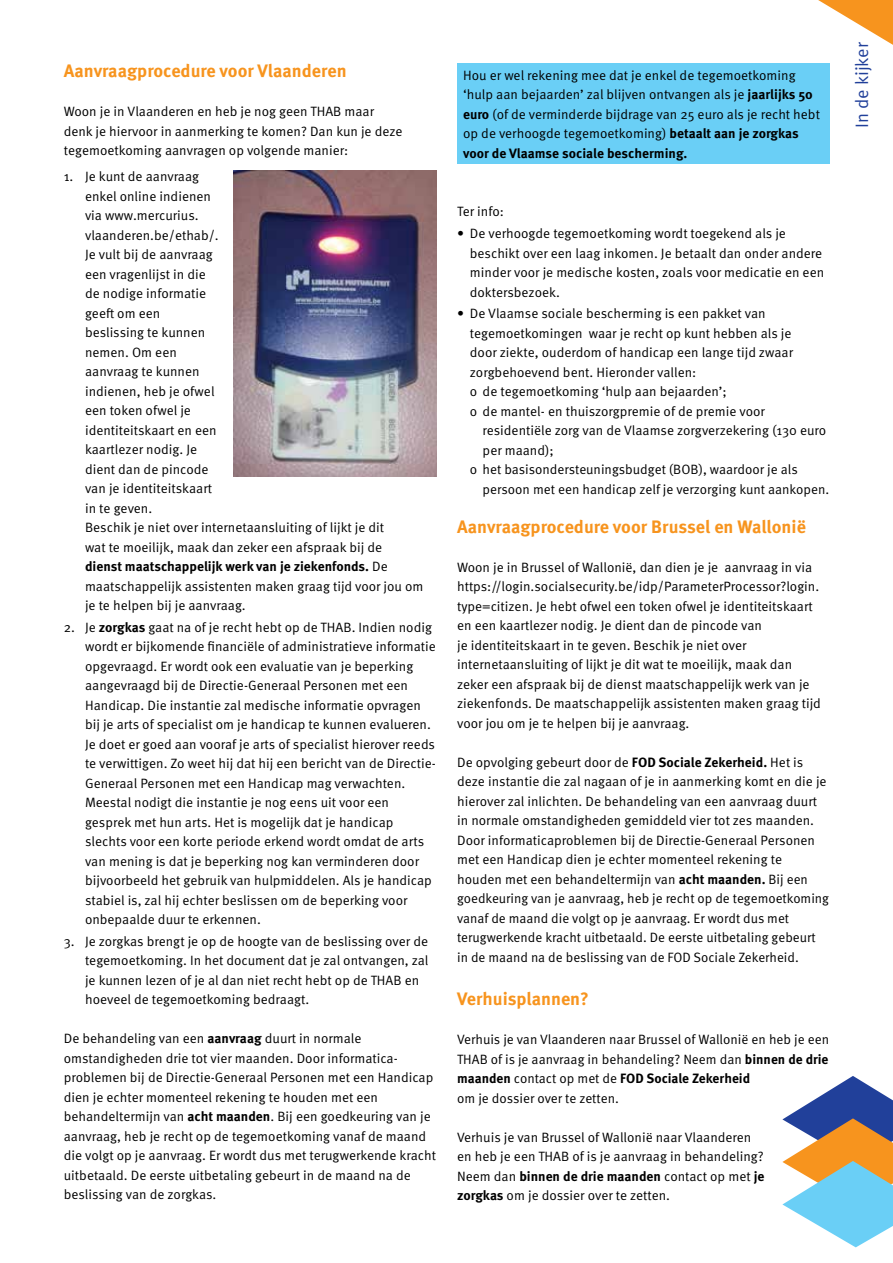
<style>
.page{position:relative;width:893px;height:1263px;background:#fff}
.page>*{position:absolute;margin:0;border:0;box-sizing:border-box;transform-origin:0 0}
.t1{font:700 18px "Meta OT";color:#f7941e}
.t2{font:18px "Meta OT Norm";color:#21409a}
.t3{font:13.5px/19.5px "Meta OT Norm";color:#000}
.t4{font:700 13.5px "Meta OT";color:#000}
.s1{font-family:"Meta OT Norm";font-weight:400}
.s2{font-family:"Meta OT";font-weight:700}
</style>
<div class="page">
<div style="left:457px;top:64px;width:372px;height:100px;background:#6acff6"></div>
<svg style="left:818px;top:0;width:75px;height:45px"></svg>
<svg style="left:782px;top:1076px;width:111px;height:171px"></svg>
<img style="left:234px;top:170px;width:202px;height:306px">
<h1 class="t1" style="left:64px;top:60px;width:284px">Aanvraagprocedure voor Vlaanderen</h1>
<p class="t3" style="left:64px;top:102px;width:340px">Woon je in Vlaanderen en heb je nog geen THAB maar denk je hiervoor in aanmerking te komen? Dan kun je deze tegemoetkoming aanvragen op volgende manier:</p>
<p class="t3" style="left:85px;top:167px;width:301px;text-indent:-21px">1. Je kunt de aanvraag<br>enkel online indienen<br>via www.mercurius.<br>vlaanderen.be/ethab/.<br>Je vult bij de aanvraag<br>een vragenlijst in die<br>de nodige informatie<br>geeft om een<br>beslissing te kunnen<br>nemen. Om een<br>aanvraag te kunnen<br>indienen, heb je ofwel<br>een token ofwel je<br>identiteitskaart en een<br>kaartlezer nodig. Je<br>dient dan de pincode<br>van je identiteitskaart<br>in te geven.<br>Beschik je niet over internetaansluiting of lijkt je dit wat te moeilijk, maak dan zeker een afspraak bij de</p>
<p class="t4" style="left:85px;top:558px;width:304px">dienst maatschappelijk werk van je ziekenfonds. <span class="s1">De</span></p>
<p class="t3" style="left:85px;top:576px;width:340px">maatschappelijk assistenten maken graag tijd voor jou om je te helpen bij je aanvraag.</p>
<p class="t3" style="left:85px;top:617px;width:352px;text-indent:-21px">2. Je <span class="s2">zorgkas</span> gaat na of je recht hebt op de THAB. Indien nodig wordt er bijkomende financiële of administratieve informatie opgevraagd. Er wordt ook een evaluatie van je beperking aangevraagd bij de Directie-Generaal Personen met een Handicap. Die instantie zal medische informatie opvragen bij je arts of specialist om je handicap te kunnen evalueren.<br>Je doet er goed aan vooraf je arts of specialist hierover reeds te verwittigen. Zo weet hij dat hij een bericht van de Directie-Generaal Personen met een Handicap mag verwachten.<br>Meestal nodigt die instantie je nog eens uit voor een gesprek met hun arts. Het is mogelijk dat je handicap slechts voor een korte periode erkend wordt omdat de arts van mening is dat je beperking nog kan verminderen door bijvoorbeeld het gebruik van hulpmiddelen. Als je handicap stabiel is, zal hij echter beslissen om de beperking voor onbepaalde duur te erkennen.</p>
<p class="t3" style="left:85px;top:932px;width:345px;text-indent:-21px">3. Je zorgkas brengt je op de hoogte van de beslissing over de tegemoetkoming. In het document dat je zal ontvangen, zal je kunnen lezen of je al dan niet recht hebt op de THAB en hoeveel de tegemoetkoming bedraagt.</p>
<p class="t3" style="left:64px;top:1029px;width:374px">De behandeling van een <span class="s2">aanvraag</span> duurt in normale omstandigheden drie tot vier maanden. Door informatica&shy;problemen bij de Directie-Generaal Personen met een Handicap dien je echter momenteel rekening te houden met een behandeltermijn van <span class="s2">acht maanden</span>. Bij een goedkeuring van je aanvraag, heb je recht op de tegemoetkoming vanaf de maand die volgt op je aanvraag. Er wordt dus met terugwerkende kracht uitbetaald. De eerste uitbetaling gebeurt in de maand na de beslissing van de zorgkas.</p>
<p class="t3" style="left:463px;top:66px;width:358px">Hou er wel rekening mee dat je enkel de tegemoetkoming ‘hulp aan bejaarden’ zal blijven ontvangen als je <span class="s2">jaarlijks 50 euro</span> (of de verminderde bijdrage van 25 euro als je recht hebt op de verhoogde tegemoetkoming) <span class="s2">betaalt aan je zorgkas</span></p>
<p class="t4" style="left:463px;top:145px;width:226px">voor de Vlaamse sociale bescherming.</p>
<p class="t3" style="left:457px;top:202px;width:48px">Ter info:</p>
<p class="t3" style="left:470px;top:224px;width:356px;text-indent:-13px">• De verhoogde tegemoetkoming wordt toegekend als je beschikt over een laag inkomen. Je betaalt dan onder andere minder voor je medische kosten, zoals voor medicatie en een doktersbezoek.</p>
<p class="t3" style="left:470px;top:304px;width:325px;text-indent:-13px">• De Vlaamse sociale bescherming is een pakket van tegemoetkomingen waar je recht op kunt hebben als je door ziekte, ouderdom of handicap een lange tijd zwaar zorgbehoevend bent. Hieronder vallen:<br>o de tegemoetkoming ‘hulp aan bejaarden’;<br>o de mantel- en thuiszorgpremie of de premie voor</p>
<p class="t3" style="left:483px;top:421px;width:345px">residentiële zorg van de Vlaamse zorgverzekering (130 euro</p>
<p class="t3" style="left:483px;top:440px;width:73px">per maand);</p>
<p class="t3" style="left:470px;top:460px;width:329px">o het basisondersteuningsbudget (BOB), waardoor je als</p>
<p class="t3" style="left:483px;top:479px;width:348px">persoon met een handicap zelf je verzorging kunt aankopen.</p>
<h1 class="t1" style="left:457px;top:515px;width:350px">Aanvraagprocedure voor Brussel en Wallonië</h1>
<p class="t3" style="left:457px;top:557px;width:365px">Woon je in Brussel of Wallonië, dan dien je je aanvraag in via https://login.socialsecurity.be/idp/ParameterProcessor?login. type=citizen. Je hebt ofwel een token ofwel je identiteitskaart en een kaartlezer nodig. Je dient dan de pincode van<br>je identiteitskaart in te geven. Beschik je niet over internetaansluiting of lijkt je dit wat te moeilijk, maak dan zeker een afspraak bij de dienst maatschappelijk werk van je ziekenfonds. De maatschappelijk assistenten maken graag tijd voor jou om je te helpen bij je aanvraag.</p>
<p class="t3" style="left:457px;top:752px;width:373px">De opvolging gebeurt door de <span class="s2">FOD Sociale Zekerheid.</span> Het is deze instantie die zal nagaan of je in aanmerking komt en die je hierover zal inlichten. De behandeling van een aanvraag duurt in normale omstandigheden gemiddeld vier tot zes maanden.<br>Door informaticaproblemen bij de Directie-Generaal Personen met een Handicap dien je echter momenteel rekening te houden met een behandeltermijn van <span class="s2">acht maanden.</span> Bij een goedkeuring van je aanvraag, heb je recht op de tegemoetkoming vanaf de maand die volgt op je aanvraag. Er wordt dus met terugwerkende kracht uitbetaald. De eerste uitbetaling gebeurt in de maand na de beslissing van de FOD Sociale Zekerheid.</p>
<h1 class="t1" style="left:457px;top:988px;width:133px">Verhuisplannen?</h1>
<p class="t3" style="left:457px;top:1030px;width:374px">Verhuis je van Vlaanderen naar Brussel of Wallonië en heb je een<br>THAB of is je aanvraag in behandeling? Neem dan <span class="s2">binnen de drie</span></p>
<p class="t4" style="left:457px;top:1070px;width:295px">maanden <span class="s1">contact op met de</span> FOD Sociale Zekerheid</p>
<p class="t3" style="left:457px;top:1088px;width:163px">om je dossier over te zetten.</p>
<p class="t3" style="left:457px;top:1127px;width:308px">Verhuis je van Brussel of Wallonië naar Vlaanderen en heb je een THAB of is je aanvraag in behandeling?</p>
<p class="t4" style="left:457px;top:1167px;width:309px"><span class="s1">Neem dan</span> binnen de drie maanden <span class="s1">contact op met</span> je</p>
<p class="t3" style="left:457px;top:1186px;width:215px"><span class="s2">zorgkas</span> om je dossier over te zetten.</p>
<h1 class="t2" style="left:851px;top:128px;width:87px;rotate:-90deg">In de kijker</h1>
</div>
